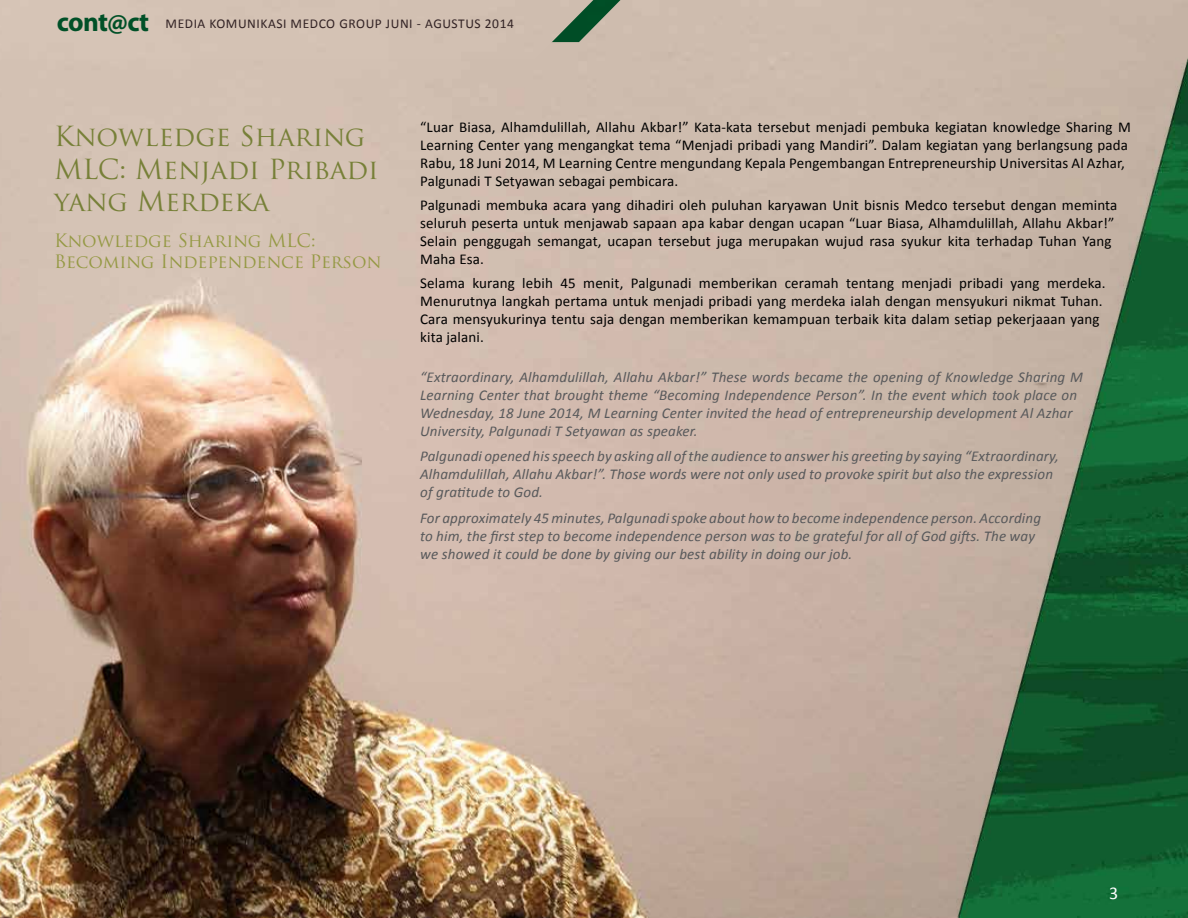
<style>
.page{position:relative;width:1188px;height:918px;background:#fff}
.page>*{position:absolute;margin:0;border:0;box-sizing:border-box;transform-origin:0 0}
.t1{font:27px/32.4px "Trajan Pro";color:#778038}
.t2{font:18px/21.6px "Trajan Pro";color:#959944}
.t3{font:18px "Calibri";color:#fff}
.t4{font:15px/18px "Calibri";letter-spacing:.01em;color:#000}
.t5{font:italic 15px/18px "Calibri";letter-spacing:.01em;color:#58595b}
.t6{font:13.5px "Calibri";letter-spacing:.04em;color:#3d2e34}
.s1{font-family:"Myriad Pro";font-weight:700;font-size:27px;color:#006938}
</style>
<div class="page">
<img style="left:0;top:0;width:1188px;height:918px">
<div style="left:0;top:0;width:829px;height:60px;background:#cebcae"></div>
<div style="left:0;top:0;width:785px;height:59px;background:#d2c0b2"></div>
<p class="t6" style="left:57px;top:15px;width:459px"><span class="s1">cont@ct</span> MEDIA KOMUNIKASI MEDCO GROUP JUNI - AGUSTUS 2014</p>
<h1 class="t1" style="left:54px;top:120px;width:326px">Knowledge Sharing<br>MLC: Menjadi Pribadi yang Merdeka</h1>
<p class="t2" style="left:54px;top:229px;width:329px">Knowledge Sharing MLC:<br>Becoming Independence Person</p>
<p class="t4" style="left:420px;top:118px;width:712px">“Luar Biasa, Alhamdulillah, Allahu Akbar!” Kata-kata tersebut menjadi pembuka kegiatan knowledge Sharing M Learning Center yang mengangkat tema “Menjadi pribadi yang Mandiri”. Dalam kegiatan yang berlangsung pada Rabu, 18 Juni 2014, M Learning Centre mengundang Kepala Pengembangan Entrepreneurship Universitas Al Azhar, Palgunadi T Setyawan sebagai pembicara.</p>
<p class="t4" style="left:420px;top:196px;width:699px">Palgunadi membuka acara yang dihadiri oleh puluhan karyawan Unit bisnis Medco tersebut dengan meminta seluruh peserta untuk menjawab sapaan apa kabar dengan ucapan “Luar Biasa, Alhamdulillah, Allahu Akbar!” Selain penggugah semangat, ucapan tersebut juga merupakan wujud rasa syukur kita terhadap Tuhan Yang Maha Esa.</p>
<p class="t4" style="left:420px;top:274px;width:687px">Selama kurang lebih 45 menit, Palgunadi memberikan ceramah tentang menjadi pribadi yang merdeka.<br>Menurutnya langkah pertama untuk menjadi pribadi yang merdeka ialah dengan mensyukuri nikmat Tuhan.<br>Cara mensyukurinya tentu saja dengan memberikan kemampuan terbaik kita dalam setiap pekerjaaan yang kita jalani.</p>
<p class="t5" style="left:420px;top:367px;width:664px">“Extraordinary, Alhamdulillah, Allahu Akbar!” These words became the opening of Knowledge Sharing M Learning Center that brought theme “Becoming Independence Person”. In the event which took place on Wednesday, 18 June 2014, M Learning Center invited the head of entrepreneurship development Al Azhar University, Palgunadi T Setyawan as speaker.</p>
<p class="t5" style="left:420px;top:447px;width:640px">Palgunadi opened his speech by asking all of the audience to answer his greeting by saying “Extraordinary,<br>Alhamdulillah, Allahu Akbar!”. Those words were not only used to provoke spirit but also the expression of gratitude to God.</p>
<p class="t5" style="left:420px;top:508px;width:622px">For approximately 45 minutes, Palgunadi spoke about how to become independence person. According to him, the first step to become independence person was to be grateful for all of God gifts. The way we showed it could be done by giving our best ability in doing our job.</p>
<p class="t3" style="left:1109px;top:882px;width:11px">3</p>
</div>
